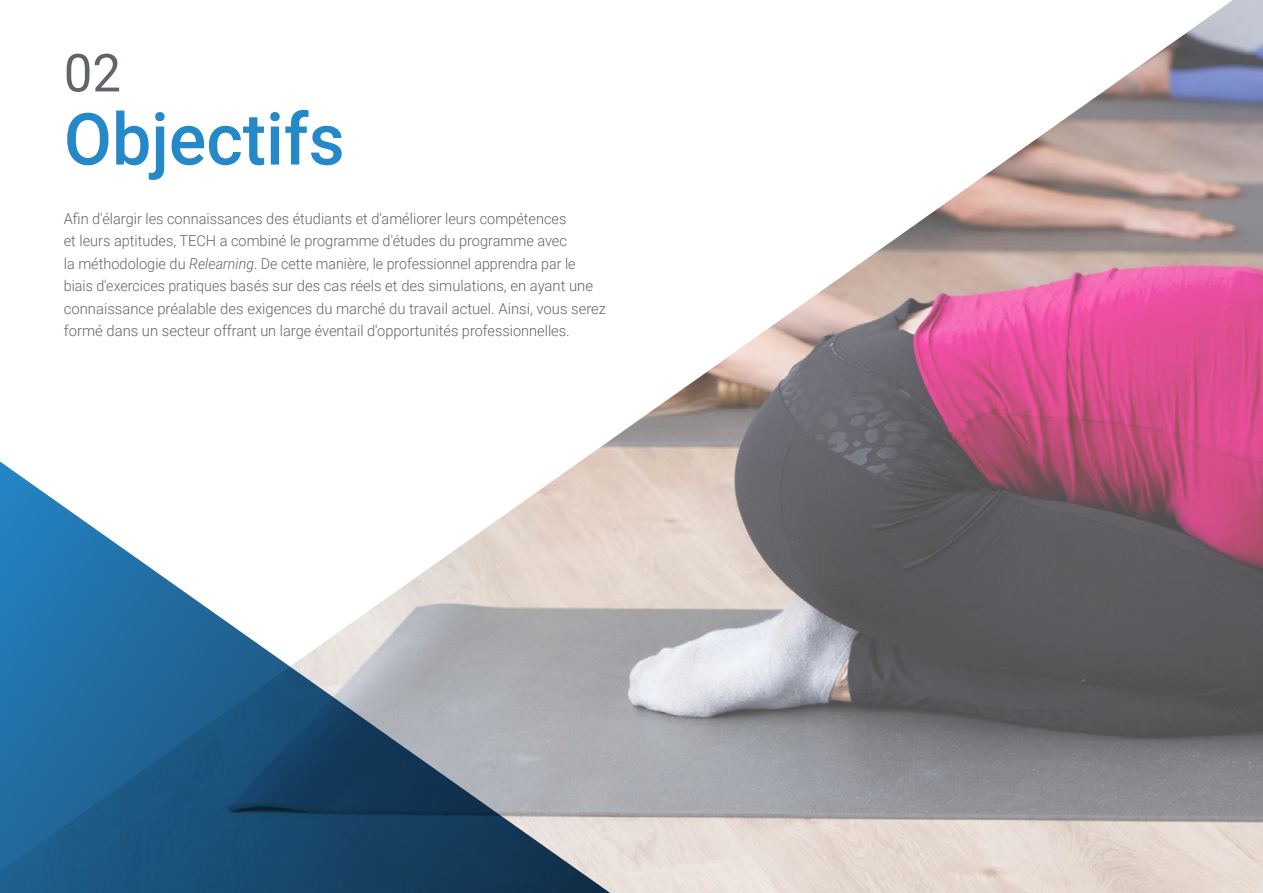
<style>
.page{position:relative;width:1263px;height:893px;background:#fff}
.page>*{position:absolute;margin:0;border:0;box-sizing:border-box;transform-origin:0 0}
.t1{font:500 72px "Roboto";color:#2488c9}
.t2{font:52.5px "Roboto";color:#61646a}
.t3{font:300 15px/22.5px "Roboto";color:#61646a}
.s1{font-style:italic}
</style>
<div class="page">
<img style="left:602px;top:0;width:661px;height:893px">
<svg style="left:0;top:446px;width:640px;height:447px"></svg>
<h2 class="t2" style="left:64px;top:36px;width:59px">02</h2>
<h1 class="t1" style="left:64px;top:89px;width:282px">Objectifs</h1>
<p class="t3" style="left:64px;top:207px;width:544px">Afin d'élargir les connaissances des étudiants et d'améliorer leurs compétences<br>et leurs aptitudes, TECH a combiné le programme d'études du programme avec<br>la méthodologie du <span class="s1">Relearning</span>. De cette manière, le professionnel apprendra par le biais d'exercices pratiques basés sur des cas réels et des simulations, en ayant une connaissance préalable des exigences du marché du travail actuel. Ainsi, vous serez formé dans un secteur offrant un large éventail d'opportunités professionnelles.</p>
</div>
